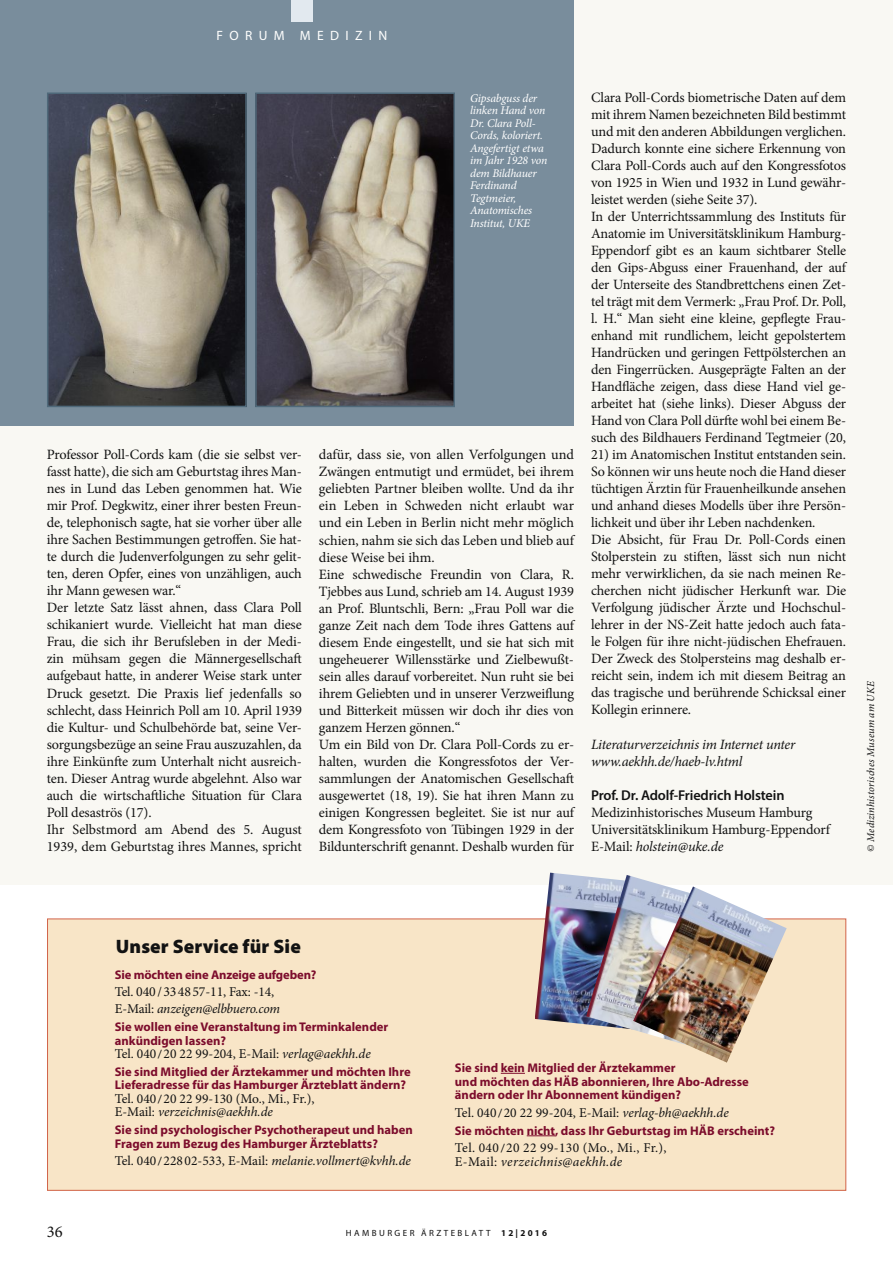
<style>
.page{position:relative;width:893px;height:1263px;background:#fff}
.page>*{position:absolute;margin:0;border:0;box-sizing:border-box;transform-origin:0 0}
.t1{font:19.5px "Myriad Pro Black OV QQXVKC";letter-spacing:.005em;color:#121212}
.t2{font:16.5px "Minion Pro";color:#121212}
.t3{font:14.25px/17px "Minion Pro";letter-spacing:-.01em;color:#121212}
.t4{font:italic 14.25px/17px "Minion Pro";letter-spacing:-.02em;color:#121212}
.t5{font:14.25px "Myriad Pro Semibold OV KRXVKC";letter-spacing:-.01em;color:#121212}
.t6{font:13.5px/13.5px "Minion Pro";color:#121212}
.t7{font:13.5px/13.5px "Minion Pro";letter-spacing:.025em;color:#121212}
.t8{font:italic 13.5px/17.7px "Minion Pro";letter-spacing:-.02em;color:#121212}
.t9{font:13.5px "Myriad Pro Regular OV DQXVKC";letter-spacing:.47em;color:#fffffe}
.t10{font:12.6px/13.5px "Myriad Pro Bold OV BQXVKC";color:#7c0c2c}
.t11{font:italic 11.7px/12.5px "Minion Pro";letter-spacing:-.015em;color:#fff}
.t12{font:italic 10.5px "Minion Pro";color:#121212}
.t13{font:9px "Myriad Pro Regular OV DSXVKC";letter-spacing:.27em;color:#121212}
.s1{font-style:italic}
.s2{font-style:normal}
.s3{font-style:normal;font-size:13.8px}
.s4{font-family:"Myriad Pro Regular OV DQXVKC";font-size:12px}
.s5{font-family:"Myriad Pro Bold OV ESXVKC"}
</style>
<div class="page">
<div style="left:0;top:0;width:893px;height:884px;background:#f9f8f3"></div>
<div style="left:48px;top:919px;width:798px;height:271px;background:#f8e5c7"></div>
<svg style="left:501px;top:1073px;width:24px;height:1px"></svg>
<svg style="left:527px;top:1135px;width:28px;height:1px"></svg>
<img style="left:535px;top:873px;width:51px;height:152px">
<img style="left:586px;top:875px;width:141px;height:155px">
<img style="left:633px;top:886px;width:154px;height:176px">
<div style="left:0;top:0;width:574px;height:425px;background:#798d9c"></div>
<img style="left:50px;top:95px;width:194px;height:309px">
<div style="left:47px;top:92px;width:200px;height:315px;border:2px solid #4f697a"></div>
<img style="left:258px;top:95px;width:194px;height:309px">
<div style="left:255px;top:92px;width:200px;height:315px;border:2px solid #4f697a"></div>
<div style="left:291px;top:0;width:22px;height:21px;background:#e2e9ef"></div>
<p class="t9" style="left:217px;top:27px;width:172px">FORUM MEDIZIN</p>
<p class="t11" style="left:470px;top:94px;width:79px">Gipsabguss der linken Hand von<br>Dr. Clara Poll-<br>Cords, koloriert.<br>Angefertigt etwa im Jahr 1928 von dem Bildhauer<br>Ferdinand<br>Tegtmeier,<br>Anatomisches<br>Institut, UKE</p>
<p class="t3" style="left:47px;top:446px;width:257px">Professor Poll-Cords kam (die sie selbst ver&shy;fasst hatte), die sich am Geburtstag ihres Man&shy;nes in Lund das Leben genommen hat. Wie mir Prof. Degkwitz, einer ihrer besten Freun&shy;de, telephonisch sagte, hat sie vorher über alle ihre Sachen Bestimmungen getroffen. Sie hat&shy;te durch die Judenverfolgungen zu sehr gelit&shy;ten, deren Opfer, eines von unzähligen, auch ihr Mann gewesen war.“<br>Der letzte Satz lässt ahnen, dass Clara Poll schikaniert wurde. Vielleicht hat man diese Frau, die sich ihr Berufsleben in der Medi&shy;zin mühsam gegen die Männergesellschaft aufgebaut hatte, in anderer Weise stark unter Druck gesetzt. Die Praxis lief jedenfalls so schlecht, dass Heinrich Poll am 10. April 1939 die Kultur- und Schulbehörde bat, seine Ver&shy;sorgungsbezüge an seine Frau auszuzahlen, da ihre Einkünfte zum Unterhalt nicht ausreich&shy;ten. Dieser Antrag wurde abgelehnt. Also war auch die wirtschaftliche Situation für Clara Poll desaströs (17).<br>Ihr Selbstmord am Abend des 5. August 1939, dem Geburtstag ihres Mannes, spricht</p>
<p class="t3" style="left:319px;top:446px;width:257px">dafür, dass sie, von allen Verfolgungen und Zwängen entmutigt und ermüdet, bei ihrem geliebten Partner bleiben wollte. Und da ihr ein Leben in Schweden nicht erlaubt war und ein Leben in Berlin nicht mehr möglich schien, nahm sie sich das Leben und blieb auf diese Weise bei ihm.<br>Eine schwedische Freundin von Clara, R.<br>Tjebbes aus Lund, schrieb am 14. August 1939 an Prof. Bluntschli, Bern: „Frau Poll war die ganze Zeit nach dem Tode ihres Gattens auf diesem Ende eingestellt, und sie hat sich mit ungeheuerer Willensstärke und Zielbewußt&shy;sein alles darauf vorbereitet. Nun ruht sie bei ihrem Geliebten und in unserer Verzweiflung und Bitterkeit müssen wir doch ihr dies von ganzem Herzen gönnen.“<br>Um ein Bild von Dr. Clara Poll-Cords zu er&shy;halten, wurden die Kongressfotos der Ver&shy;sammlungen der Anatomischen Gesellschaft ausgewertet (18, 19). Sie hat ihren Mann zu einigen Kongressen begleitet. Sie ist nur auf dem Kongressfoto von Tübingen 1929 in der Bildunterschrift genannt. Deshalb wurden für</p>
<p class="t3" style="left:591px;top:89px;width:257px">Clara Poll-Cords biometrische Daten auf dem mit ihrem Namen bezeichneten Bild bestimmt und mit den anderen Abbildungen verglichen.<br>Dadurch konnte eine sichere Erkennung von Clara Poll-Cords auch auf den Kongressfotos von 1925 in Wien und 1932 in Lund gewähr&shy;leistet werden (siehe Seite 37).<br>In der Unterrichtssammlung des Instituts für Anatomie im Universitätsklinikum Hamburg-Eppendorf gibt es an kaum sichtbarer Stelle den Gips-Abguss einer Frauenhand, der auf der Unterseite des Standbrettchens einen Zet&shy;tel trägt mit dem Vermerk: „Frau Prof. Dr. Poll, l. H.“ Man sieht eine kleine, gepflegte Frau&shy;enhand mit rundlichem, leicht gepolstertem Handrücken und geringen Fettpölsterchen an den Fingerrücken. Ausgeprägte Falten an der Handfläche zeigen, dass diese Hand viel ge&shy;arbeitet hat (siehe links). Dieser Abguss der Hand von Clara Poll dürfte wohl bei einem Be&shy;such des Bildhauers Ferdinand Tegtmeier (20,</p>
<p class="t3" style="left:591px;top:446px;width:257px">21) im Anatomischen Institut entstanden sein.<br>So können wir uns heute noch die Hand dieser tüchtigen Ärztin für Frauenheilkunde ansehen und anhand dieses Modells über ihre Persön&shy;lichkeit und über ihr Leben nachdenken.<br>Die Absicht, für Frau Dr. Poll-Cords einen Stolperstein zu stiften, lässt sich nun nicht mehr verwirklichen, da sie nach meinen Re&shy;cherchen nicht jüdischer Herkunft war. Die Verfolgung jüdischer Ärzte und Hochschul&shy;lehrer in der NS-Zeit hatte jedoch auch fata&shy;le Folgen für ihre nicht-jüdischen Ehefrauen.<br>Der Zweck des Stolpersteins mag deshalb er&shy;reicht sein, indem ich mit diesem Beitrag an das tragische und berührende Schicksal einer Kollegin erinnere.</p>
<p class="t4" style="left:591px;top:738px;width:206px">Literaturverzeichnis im Internet unter www.aekhh.de/haeb-lv.html</p>
<p class="t5" style="left:591px;top:786px;width:195px">Prof. Dr. Adolf-Friedrich Holstein</p>
<p class="t3" style="left:591px;top:803px;width:240px">Medizinhistorisches Museum Hamburg<br>Universitätsklinikum Hamburg-Eppendorf<br>E-Mail: <span class="s1">holstein@uke.de</span></p>
<p class="t12" style="left:867px;top:851px;width:172px;rotate:-90deg">© Medizinhistorisches Museum am UKE</p>
<h1 class="t1" style="left:116px;top:935px;width:186px">Unser Service für Sie</h1>
<p class="t10" style="left:115px;top:968px;width:203px">Sie möchten eine Anzeige aufgeben?</p>
<p class="t8" style="left:115px;top:985px;width:167px"><span class="s2">Tel.</span> <span class="s3">040 / 33 48 57-11</span><span class="s2">, Fax: -14,<br>E-Mail:</span> anzeigen@elbbuero.com</p>
<p class="t10" style="left:115px;top:1020px;width:275px">Sie wollen eine Veranstaltung im Terminkalender ankündigen lassen?</p>
<p class="t6" style="left:115px;top:1046px;width:257px">Tel. 040 <span class="s4">/</span>20 22 99-204, E-Mail: <span class="s1">verlag@aekhh.de</span></p>
<p class="t10" style="left:115px;top:1065px;width:297px">Sie sind Mitglied der Ärztekammer und möchten Ihre<br>Lieferadresse für das Hamburger Ärzteblatt ändern?</p>
<p class="t6" style="left:115px;top:1091px;width:201px">Tel. 040 <span class="s4">/</span>20 22 99-130 (Mo., Mi., Fr.),<br>E-Mail: <span class="s1">verzeichnis@aekhh.de</span></p>
<p class="t10" style="left:115px;top:1123px;width:300px">Sie sind psychologischer Psychotherapeut und haben<br>Fragen zum Bezug des Hamburger Ärzteblatts?</p>
<p class="t6" style="left:115px;top:1154px;width:298px">Tel. 040 <span class="s4">/</span>228 02-533, E-Mail: <span class="s1">melanie.vollmert@kvhh.de</span></p>
<p class="t10" style="left:455px;top:1061px;width:295px">Sie sind kein Mitglied der Ärztekammer<br>und möchten das HÄB abonnieren, Ihre Abo-Adresse ändern oder Ihr Abonnement kündigen?</p>
<p class="t6" style="left:455px;top:1105px;width:275px">Tel. 040 <span class="s4">/</span>20 22 99-204, E-Mail: <span class="s1">verlag-bh@aekhh.de</span></p>
<p class="t10" style="left:455px;top:1123px;width:321px">Sie möchten nicht, dass Ihr Geburtstag im HÄB erscheint?</p>
<p class="t7" style="left:455px;top:1141px;width:213px">Tel. 040 <span class="s4">/</span>20 22 99-130 (Mo., Mi., Fr.),<br>E-Mail: <span class="s1">verzeichnis@aekhh.de</span></p>
<p class="t2" style="left:47px;top:1221px;width:17px">36</p>
<p class="t13" style="left:346px;top:1227px;width:203px">HAMBURGER ÄRZTEBLATT <span class="s5">12|2016</span></p>
</div>
